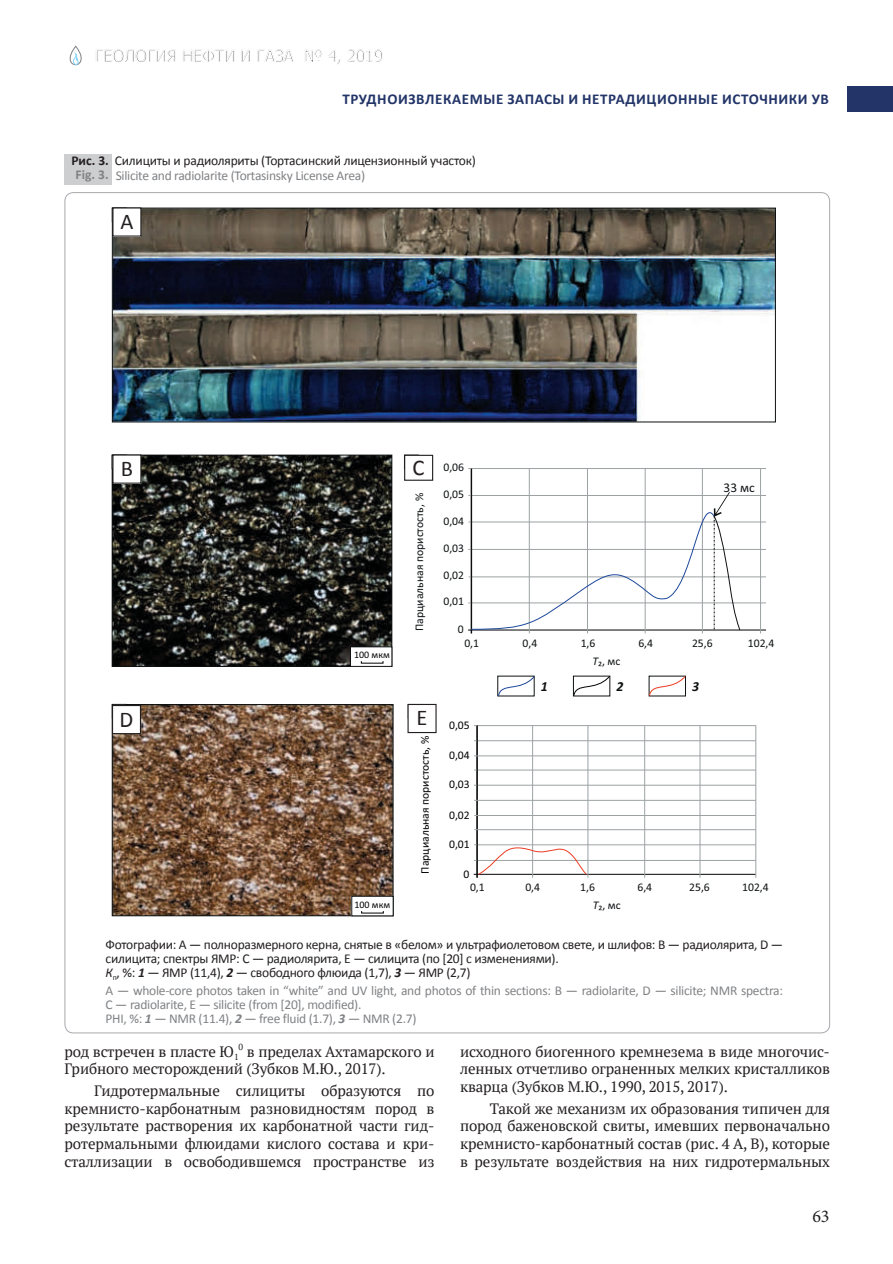
<style>
.page{position:relative;width:893px;height:1264px;background:#fff}
.page>*{position:absolute;margin:0;border:0;box-sizing:border-box;transform-origin:0 0}
.t1{font:22.5px "Calibri";color:#231f20}
.t2{font:18px "Minion Pro";color:#231f20}
.t3{font:16.5px "Tahoma";color:#808285}
.ТЕКСТ{font:15px/17.5px "PT Serif";letter-spacing:-.01em;color:#231f20}
.t4{font:700 15px "Calibri";letter-spacing:.04em;color:#223468}
.t5{font:italic 700 13.8px "Calibri";color:#0e1112}
.t6{font:13.8px "Calibri";color:#0e1112}
.t7{font:13.5px/13.8px "Calibri";letter-spacing:-.02em;color:#231f20}
.t8{font:13.5px/13.8px "Calibri";letter-spacing:-.02em;color:#808285}
.t9{font:700 13.5px "Calibri";color:#808285}
.t10{font:13.35px "Calibri";color:#0e1112}
.t11{font:11.7px "Calibri";color:#0e1112}
.t12{font:11.7px "Calibri";color:#030304}
.t13{font:10.05px "Calibri";color:#030304}
.ТЕКСТ-2{font:8.7px "PT Serif";color:#231f20}
.s1{font-weight:700}
.s2{font-style:italic}
.s3{font-weight:700;font-style:italic}
</style>
<div class="page">
<svg style="left:69px;top:46px;width:13px;height:20px"></svg>
<div style="left:847px;top:86px;width:46px;height:25px;background:#223468"></div>
<div style="left:64px;top:154px;width:48px;height:30px;background:#cdced0"></div>
<img style="left:114px;top:210px;width:660px;height:210px">
<div style="left:112px;top:208px;width:664px;height:214px;border:1px solid #0e1112"></div>
<img style="left:114px;top:457px;width:276px;height:207px">
<img style="left:114px;top:706px;width:277px;height:207px">
<div style="left:112px;top:455px;width:280px;height:211px;border:1px solid #0e1112"></div>
<div style="left:112px;top:704px;width:281px;height:211px;border:1px solid #0e1112"></div>
<hr style="left:468px;top:629px;width:298px;height:1px;background:#030304">
<hr style="left:468px;top:468px;width:298px;height:1px;background:#9ca2a4">
<hr style="left:468px;top:495px;width:298px;height:1px;background:#9ca2a4">
<hr style="left:468px;top:521px;width:298px;height:1px;background:#9ca2a4">
<hr style="left:468px;top:549px;width:298px;height:1px;background:#9ca2a4">
<hr style="left:469px;top:576px;width:297px;height:1px;background:#9ca2a4">
<hr style="left:468px;top:602px;width:298px;height:1px;background:#9ca2a4">
<hr style="left:471px;top:468px;width:1px;height:165px;background:#030304">
<hr style="left:529px;top:468px;width:1px;height:165px;background:#9ca2a4">
<hr style="left:587px;top:468px;width:1px;height:165px;background:#9ca2a4">
<hr style="left:645px;top:468px;width:1px;height:165px;background:#9ca2a4">
<hr style="left:702px;top:468px;width:1px;height:165px;background:#9ca2a4">
<hr style="left:760px;top:468px;width:1px;height:165px;background:#9ca2a4">
<svg style="left:470px;top:492px;width:271px;height:139px"></svg>
<hr style="left:474px;top:873px;width:282px;height:1px;background:#030304">
<hr style="left:474px;top:725px;width:282px;height:1px;background:#9ca2a4">
<hr style="left:474px;top:740px;width:282px;height:1px;background:#9ca2a4">
<hr style="left:474px;top:769px;width:282px;height:1px;background:#9ca2a4">
<hr style="left:474px;top:784px;width:282px;height:1px;background:#9ca2a4">
<hr style="left:474px;top:844px;width:282px;height:1px;background:#9ca2a4">
<hr style="left:474px;top:860px;width:282px;height:1px;background:#9ca2a4">
<hr style="left:477px;top:725px;width:1px;height:152px;background:#030304">
<hr style="left:532px;top:725px;width:1px;height:152px;background:#9ca2a4">
<hr style="left:588px;top:725px;width:1px;height:152px;background:#9ca2a4">
<hr style="left:644px;top:725px;width:1px;height:152px;background:#9ca2a4">
<hr style="left:700px;top:725px;width:1px;height:152px;background:#9ca2a4">
<hr style="left:755px;top:725px;width:1px;height:152px;background:#9ca2a4">
<hr style="left:474px;top:829px;width:282px;height:1px;background:#9ca2a4">
<hr style="left:474px;top:815px;width:282px;height:1px;background:#9ca2a4">
<hr style="left:474px;top:800px;width:282px;height:1px;background:#9ca2a4">
<hr style="left:474px;top:755px;width:282px;height:1px;background:#9ca2a4">
<svg style="left:478px;top:837px;width:109px;height:38px"></svg>
<svg style="left:497px;top:675px;width:38px;height:21px"></svg>
<svg style="left:573px;top:675px;width:38px;height:21px"></svg>
<svg style="left:648px;top:675px;width:38px;height:21px"></svg>
<div style="left:350px;top:646px;width:42px;height:20px;background:#fff"></div>
<div style="left:350px;top:646px;width:42px;height:20px;border:1px solid #0e1112"></div>
<div style="left:352px;top:896px;width:41px;height:19px;background:#fff"></div>
<div style="left:352px;top:895px;width:41px;height:20px;border:1px solid #0e1112"></div>
<div style="left:113px;top:208px;width:28px;height:28px;background:#fff"></div>
<div style="left:112px;top:207px;width:29px;height:29px;border:1px solid #231f20"></div>
<div style="left:113px;top:455px;width:28px;height:28px;background:#fff"></div>
<div style="left:112px;top:454px;width:29px;height:29px;border:1px solid #231f20"></div>
<div style="left:404px;top:454px;width:29px;height:26px;border:1px solid #231f20"></div>
<div style="left:113px;top:705px;width:27px;height:28px;background:#fff"></div>
<div style="left:112px;top:704px;width:29px;height:30px;border:1px solid #231f20"></div>
<div style="left:407px;top:703px;width:30px;height:30px;border:1px solid #231f20"></div>
<p class="t3" style="left:95px;top:45px;width:289px">ГЕОЛОГИЯ НЕФТИ И ГАЗА № 4, 2019</p>
<p class="t4" style="left:342px;top:90px;width:488px">ТРУДНОИЗВЛЕКАЕМЫЕ ЗАПАСЫ И НЕТРАДИЦИОННЫЕ ИСТОЧНИКИ УВ</p>
<p class="t7" style="left:71px;top:154px;width:406px"><span class="s1">Рис. 3.</span> Силициты и радиоляриты (Тортасинский лицензионный участок)</p>
<p class="t9" style="left:76px;top:166px;width:35px">Fig. 3.</p>
<p class="t8" style="left:116px;top:168px;width:251px">Silicite and radiolarite (Tortasinsky License Area)</p>
<p class="t1" style="left:120px;top:207px;width:15px">A</p>
<p class="t6" style="left:407px;top:453px;width:9px">С</p>
<p class="t1" style="left:121px;top:454px;width:14px">B</p>
<p class="t1" style="left:413px;top:453px;width:13px">C</p>
<p class="t13" style="left:354px;top:648px;width:37px">100 мкм</p>
<p class="t11" style="left:412px;top:630px;width:139px;rotate:-90deg">Парциальная пористость, %</p>
<p class="t6" style="left:115px;top:702px;width:10px">D</p>
<p class="t1" style="left:120px;top:704px;width:15px">D</p>
<p class="t1" style="left:417px;top:703px;width:12px">E</p>
<p class="t12" style="left:417px;top:873px;width:139px;rotate:-90deg">Парциальная пористость, %</p>
<p class="t11" style="left:443px;top:460px;width:22px">0,06</p>
<p class="t11" style="left:443px;top:487px;width:22px">0,05</p>
<p class="t11" style="left:443px;top:513px;width:22px">0,04</p>
<p class="t11" style="left:443px;top:541px;width:22px">0,03</p>
<p class="t11" style="left:443px;top:567px;width:22px">0,02</p>
<p class="t11" style="left:443px;top:594px;width:22px">0,01</p>
<p class="t11" style="left:458px;top:622px;width:7px">0</p>
<p class="t10" style="left:723px;top:478px;width:33px">33 мс</p>
<p class="t11" style="left:464px;top:635px;width:16px">0,1</p>
<p class="t11" style="left:522px;top:635px;width:16px">0,4</p>
<p class="t11" style="left:581px;top:635px;width:16px">1,6</p>
<p class="t11" style="left:638px;top:635px;width:16px">6,4</p>
<p class="t11" style="left:692px;top:635px;width:22px">25,6</p>
<p class="t11" style="left:748px;top:635px;width:28px">102,4</p>
<p class="t11" style="left:592px;top:653px;width:29px"><span class="s2">T</span>₂, мс</p>
<p class="t12" style="left:449px;top:717px;width:22px">0,05</p>
<p class="t12" style="left:449px;top:747px;width:22px">0,04</p>
<p class="t12" style="left:449px;top:776px;width:22px">0,03</p>
<p class="t12" style="left:449px;top:807px;width:22px">0,02</p>
<p class="t12" style="left:449px;top:836px;width:22px">0,01</p>
<p class="t12" style="left:464px;top:866px;width:7px">0</p>
<p class="t5" style="left:541px;top:676px;width:8px">1</p>
<p class="t5" style="left:616px;top:676px;width:8px">2</p>
<p class="t5" style="left:692px;top:676px;width:8px">3</p>
<p class="t11" style="left:470px;top:879px;width:16px">0,1</p>
<p class="t11" style="left:525px;top:879px;width:16px">0,4</p>
<p class="t11" style="left:580px;top:879px;width:16px">1,6</p>
<p class="t11" style="left:637px;top:879px;width:16px">6,4</p>
<p class="t11" style="left:689px;top:879px;width:22px">25,6</p>
<p class="t11" style="left:742px;top:879px;width:28px">102,4</p>
<p class="t13" style="left:354px;top:898px;width:37px">100 мкм</p>
<p class="t7" style="left:106px;top:937px;width:679px">Фотографии: A — полноразмерного керна, снятые в «белом» и ультрафиолетовом свете, и шлифов: B — радиолярита, D — силицита; спектры ЯМР: C — радиолярита, E — силицита (по [20] с изменениями).</p>
<p class="t7" style="left:106px;top:965px;width:366px"><span class="s2">К</span><sub>п</sub>, %: <span class="s3">1</span> — ЯМР (11,4), <span class="s3">2</span> — свободного флюида (1,7), <span class="s3">3</span> — ЯМР (2,7)</p>
<p class="t8" style="left:106px;top:983px;width:679px">A — whole-core photos taken in “white” and UV light, and photos of thin sections: B — radiolarite, D — silicite; NMR spectra:<br>C — radiolarite, E — silicite (from [20], modified).</p>
<p class="t8" style="left:106px;top:1011px;width:312px">PHI, %: <span class="s3">1</span> — NMR (11.4), <span class="s3">2</span> — free fluid (1.7), <span class="s3">3</span> — NMR (2.7)</p>
<p class="t11" style="left:593px;top:897px;width:29px"><span class="s2">T</span>₂, мс</p>
<p class="ТЕКСТ" style="left:65px;top:1042px;width:176px">род встречен в пласте Ю<sub>1</sub></p>
<p class="ТЕКСТ-2" style="left:239px;top:1040px;width:6px">0</p>
<p class="ТЕКСТ" style="left:65px;top:1042px;width:371px;text-indent:182px">в пределах Ахтамарского и<br>Грибного месторождений (Зубков М.Ю., 2017).</p>
<p class="ТЕКСТ" style="left:65px;top:1081px;width:371px;text-indent:30px">Гидротермальные силициты образуются по кремнисто-карбонатным разновидностям пород в результате растворения их карбонатной части гид&shy;ротермальными флюидами кислого состава и кри&shy;сталлизации в освободившемся пространстве из</p>
<p class="ТЕКСТ" style="left:460px;top:1042px;width:371px;text-align:justify">исходного биогенного кремнезема в виде многочис&shy;ленных отчетливо ограненных мелких кристалликов кварца (Зубков М.Ю., 1990, 2015, 2017).</p>
<p class="ТЕКСТ" style="left:460px;top:1099px;width:371px;text-align:justify;text-indent:30px">Такой же механизм их образования типичен для пород баженовской свиты, имевших первоначально кремнисто-карбонатный состав (рис. 4 A, B), которые в результате воздействия на них гидротермальных</p>
<p class="t2" style="left:812px;top:1204px;width:19px">63</p>
</div>
